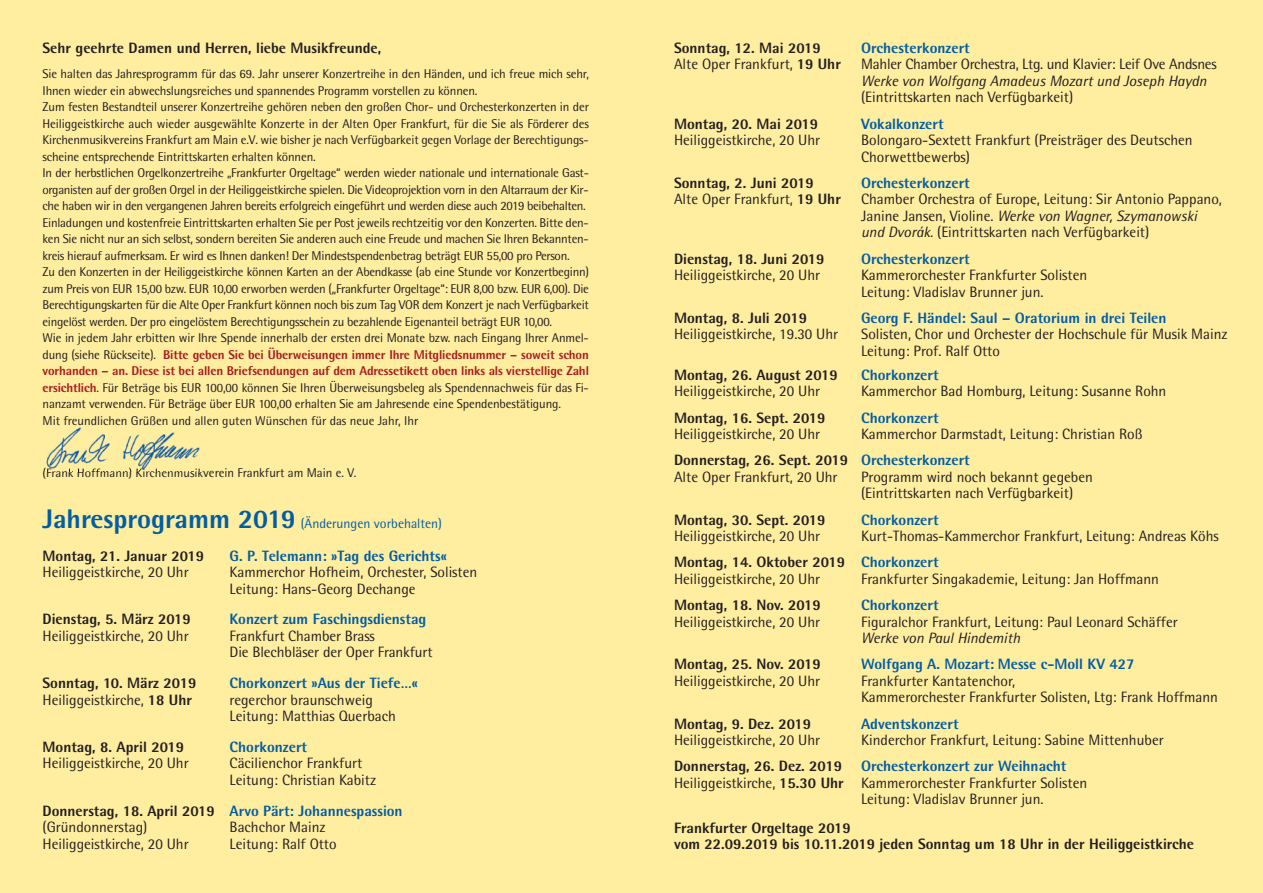
<style>
.page{position:relative;width:1263px;height:893px;background:#ffeda0}
.page>*{position:absolute;margin:0;border:0;box-sizing:border-box;transform-origin:0 0}
.t1{font:15px/16.5px "Rotis Semi Sans";color:#231f20}
.t2{font:800 15px/16.5px "Rotis Semi Sans";color:#231f20}
.t3{font:800 15px/16.5px "Rotis Semi Sans";color:#015da4}
.t4{font:italic 15px "Rotis Semi Sans";color:#231f20}
.t5{font:13.5px "Rotis Semi Sans";color:#015da4}
.t6{font:12.75px/16.5px "Rotis Semi Sans";letter-spacing:-.02em;color:#231f20}
.t7{font:12.75px "Rotis Semi Sans";color:#231f20}
.s1{font-weight:800;color:#a61c1f}
.s2{font-weight:800;font-size:27px}
.s3{font-weight:800}
.s4{color:#231f20}
.s5{font-weight:400;color:#231f20}
.s6{font-style:italic}
.s7{font-weight:800;color:#015da4}
</style>
<div class="page">
<img style="left:45px;top:427px;width:155px;height:45px">
<img style="left:43px;top:468px;width:112px;height:4px">
<p class="t2" style="left:43px;top:41px;width:340px">Sehr geehrte Damen und Herren, liebe Musikfreunde,</p>
<p class="t6" style="left:43px;top:67px;width:548px">Sie halten das Jahresprogramm für das 69. Jahr unserer Konzertreihe in den Händen, und ich freue mich sehr, Ihnen wieder ein abwechslungsreiches und spannendes Programm vorstellen zu können.<br>Zum festen Bestandteil unserer Konzertreihe gehören neben den großen Chor- und Orchesterkonzerten in der Heiliggeistkirche auch wieder ausgewählte Konzerte in der Alten Oper Frankfurt, für die Sie als Förderer des Kirchenmusikvereins Frankfurt am Main e.V. wie bisher je nach Verfügbarkeit gegen Vorlage der Berechtigungs&shy;scheine entsprechende Eintrittskarten erhalten können.<br>In der herbstlichen Orgelkonzertreihe „Frankfurter Orgeltage“ werden wieder nationale und internationale Gast&shy;organisten auf der großen Orgel in der Heiliggeistkirche spielen. Die Videoprojektion vorn in den Altarraum der Kir&shy;che haben wir in den vergangenen Jahren bereits erfolgreich eingeführt und werden diese auch 2019 beibehalten.<br>Einladungen und kostenfreie Eintrittskarten erhalten Sie per Post jeweils rechtzeitig vor den Konzerten. Bitte den&shy;ken Sie nicht nur an sich selbst, sondern bereiten Sie anderen auch eine Freude und machen Sie Ihren Bekannten&shy;kreis hierauf aufmerksam. Er wird es Ihnen danken! Der Mindestspendenbetrag beträgt EUR 55,00 pro Person.<br>Zu den Konzerten in der Heiliggeistkirche können Karten an der Abendkasse (ab eine Stunde vor Konzertbeginn) zum Preis von EUR 15,00 bzw. EUR 10,00 erworben werden („Frankfurter Orgeltage“: EUR 8,00 bzw. EUR 6,00). Die Berechtigungskarten für die Alte Oper Frankfurt können noch bis zum Tag VOR dem Konzert je nach Verfügbarkeit eingelöst werden. Der pro eingelöstem Berechtigungsschein zu bezahlende Eigenanteil beträgt EUR 10,00.<br>Wie in jedem Jahr erbitten wir Ihre Spende innerhalb der ersten drei Monate bzw. nach Eingang Ihrer Anmel&shy;dung (siehe Rückseite). <span class="s1">Bitte geben Sie bei Überweisungen immer Ihre Mitgliedsnummer – soweit schon vorhanden – an. Diese ist bei allen Briefsendungen auf dem Adressetikett oben links als vierstellige Zahl ersichtlich</span>. Für Beträge bis EUR 100,00 können Sie Ihren Überweisungsbeleg als Spendennachweis für das Fi&shy;nanzamt verwenden. Für Beträge über EUR 100,00 erhalten Sie am Jahresende eine Spendenbestätigung.<br>Mit freundlichen Grüßen und allen guten Wünschen für das neue Jahr, Ihr</p>
<p class="t7" style="left:43px;top:469px;width:316px">(Frank Hoffmann) Kirchenmusikverein Frankfurt am Main e. V.</p>
<p class="t5" style="left:43px;top:518px;width:401px"><span class="s2">Jahresprogramm 2019</span> (Änderungen vorbehalten)</p>
<p class="t2" style="left:43px;top:549px;width:163px">Montag, 21. Januar 2019</p>
<p class="t3" style="left:230px;top:549px;width:219px">G. P. Telemann: »Tag des Gerichts«</p>
<p class="t1" style="left:43px;top:565px;width:148px">Heiliggeistkirche, 20 Uhr</p>
<p class="t1" style="left:230px;top:565px;width:249px">Kammerchor Hofheim, Orchester, Solisten<br>Leitung: Hans-Georg Dechange</p>
<p class="t2" style="left:43px;top:613px;width:150px">Dienstag, 5. März 2019</p>
<p class="t3" style="left:230px;top:613px;width:198px">Konzert zum Faschingsdienstag</p>
<p class="t1" style="left:43px;top:629px;width:148px">Heiliggeistkirche, 20 Uhr</p>
<p class="t1" style="left:230px;top:629px;width:205px">Frankfurt Chamber Brass<br>Die Blechbläser der Oper Frankfurt</p>
<p class="t2" style="left:43px;top:676px;width:155px">Sonntag, 10. März 2019</p>
<p class="t3" style="left:230px;top:676px;width:190px">Chorkonzert »Aus der Tiefe…«</p>
<p class="t1" style="left:43px;top:693px;width:151px">Heiliggeistkirche, <span class="s3">18 Uhr</span></p>
<p class="t1" style="left:230px;top:693px;width:168px">regerchor braunschweig<br>Leitung: Matthias Querbach</p>
<p class="t2" style="left:43px;top:740px;width:143px">Montag, 8. April 2019</p>
<p class="t3" style="left:230px;top:740px;width:79px">Chorkonzert</p>
<p class="t1" style="left:43px;top:757px;width:148px">Heiliggeistkirche, 20 Uhr</p>
<p class="t1" style="left:230px;top:757px;width:148px">Cäcilienchor Frankfurt<br>Leitung: Christian Kabitz</p>
<p class="t3" style="left:43px;top:804px;width:362px"><span class="s4">Donnerstag, 18. April 2019</span> Arvo Pärt: Johannespassion <span class="s5">(Gründonnerstag)</span></p>
<p class="t1" style="left:230px;top:820px;width:98px">Bachchor Mainz</p>
<p class="t1" style="left:43px;top:837px;width:148px">Heiliggeistkirche, 20 Uhr</p>
<p class="t1" style="left:230px;top:837px;width:109px">Leitung: Ralf Otto</p>
<p class="t2" style="left:674px;top:41px;width:148px">Sonntag, 12. Mai 2019</p>
<p class="t3" style="left:861px;top:41px;width:110px">Orchesterkonzert</p>
<p class="t1" style="left:674px;top:58px;width:168px">Alte Oper Frankfurt, <span class="s3">19 Uhr</span></p>
<p class="t1" style="left:861px;top:58px;width:357px">Mahler Chamber Orchestra, Ltg. und Klavier: Leif Ove Andsnes</p>
<p class="t4" style="left:861px;top:76px;width:347px">Werke von Wolfgang Amadeus Mozart und Joseph Haydn</p>
<p class="t1" style="left:861px;top:91px;width:214px">(Eintrittskarten nach Verfügbarkeit)</p>
<p class="t2" style="left:674px;top:117px;width:146px">Montag, 20. Mai 2019</p>
<p class="t3" style="left:861px;top:117px;width:84px">Vokalkonzert</p>
<p class="t1" style="left:674px;top:133px;width:148px">Heiliggeistkirche, 20 Uhr</p>
<p class="t1" style="left:861px;top:133px;width:333px">Bolongaro-Sextett Frankfurt (Preisträger des Deutschen<br>Chorwettbewerbs)</p>
<p class="t2" style="left:674px;top:176px;width:141px">Sonntag, 2. Juni 2019</p>
<p class="t3" style="left:861px;top:176px;width:110px">Orchesterkonzert</p>
<p class="t1" style="left:674px;top:193px;width:168px">Alte Oper Frankfurt, <span class="s3">19 Uhr</span></p>
<p class="t1" style="left:861px;top:193px;width:362px">Chamber Orchestra of Europe, Leitung: Sir Antonio Pappano,<br>Janine Jansen, Violine. <span class="s6">Werke von Wagner, Szymanowski und Dvorák.</span> (Eintrittskarten nach Verfügbarkeit)</p>
<p class="t2" style="left:674px;top:252px;width:152px">Dienstag, 18. Juni 2019</p>
<p class="t3" style="left:861px;top:252px;width:110px">Orchesterkonzert</p>
<p class="t1" style="left:674px;top:268px;width:148px">Heiliggeistkirche, 20 Uhr</p>
<p class="t1" style="left:861px;top:268px;width:228px">Kammerorchester Frankfurter Solisten<br>Leitung: Vladislav Brunner jun.</p>
<p class="t2" style="left:674px;top:311px;width:134px">Montag, 8. Juli 2019</p>
<p class="t3" style="left:861px;top:311px;width:307px">Georg F. Händel: Saul – Oratorium in drei Teilen</p>
<p class="t1" style="left:674px;top:328px;width:166px">Heiliggeistkirche, 19.30 Uhr</p>
<p class="t1" style="left:861px;top:328px;width:368px">Solisten, Chor und Orchester der Hochschule für Musik Mainz<br>Leitung: Prof. Ralf Otto</p>
<p class="t2" style="left:674px;top:368px;width:165px">Montag, 26. August 2019</p>
<p class="t3" style="left:861px;top:368px;width:79px">Chorkonzert</p>
<p class="t1" style="left:674px;top:385px;width:148px">Heiliggeistkirche, 20 Uhr</p>
<p class="t1" style="left:861px;top:385px;width:307px">Kammerchor Bad Homburg, Leitung: Susanne Rohn</p>
<p class="t2" style="left:674px;top:411px;width:153px">Montag, 16. Sept. 2019</p>
<p class="t3" style="left:861px;top:411px;width:79px">Chorkonzert</p>
<p class="t1" style="left:674px;top:427px;width:148px">Heiliggeistkirche, 20 Uhr</p>
<p class="t1" style="left:674px;top:422px;width:470px;line-height:26.2px;text-indent:187px">Kammerchor Darmstadt, Leitung: Christian Roß<br><span class="s3">Donnerstag, 26. Sept. 2019</span> <span class="s7">Orchesterkonzert</span></p>
<p class="t1" style="left:674px;top:470px;width:165px">Alte Oper Frankfurt, 20 Uhr</p>
<p class="t1" style="left:861px;top:470px;width:233px">Programm wird noch bekannt gegeben (Eintrittskarten nach Verfügbarkeit)</p>
<p class="t2" style="left:674px;top:513px;width:153px">Montag, 30. Sept. 2019</p>
<p class="t3" style="left:861px;top:513px;width:79px">Chorkonzert</p>
<p class="t1" style="left:674px;top:529px;width:148px">Heiliggeistkirche, 20 Uhr</p>
<p class="t1" style="left:674px;top:524px;width:546px;line-height:26.2px;text-indent:187px">Kurt-Thomas-Kammerchor Frankfurt, Leitung: Andreas Köhs<br><span class="s3">Montag, 14. Oktober 2019</span> <span class="s7">Chorkonzert</span></p>
<p class="t1" style="left:674px;top:572px;width:148px">Heiliggeistkirche, 20 Uhr</p>
<p class="t1" style="left:861px;top:572px;width:299px">Frankfurter Singakademie, Leitung: Jan Hoffmann</p>
<p class="t2" style="left:674px;top:598px;width:148px">Montag, 18. Nov. 2019</p>
<p class="t3" style="left:861px;top:598px;width:79px">Chorkonzert</p>
<p class="t1" style="left:674px;top:615px;width:148px">Heiliggeistkirche, 20 Uhr</p>
<p class="t1" style="left:861px;top:615px;width:318px">Figuralchor Frankfurt, Leitung: Paul Leonard Schäffer</p>
<p class="t4" style="left:861px;top:633px;width:161px">Werke von Paul Hindemith</p>
<p class="t2" style="left:674px;top:658px;width:148px">Montag, 25. Nov. 2019</p>
<p class="t3" style="left:861px;top:658px;width:275px">Wolfgang A. Mozart: Messe c-Moll KV 427</p>
<p class="t1" style="left:674px;top:674px;width:148px">Heiliggeistkirche, 20 Uhr</p>
<p class="t1" style="left:861px;top:674px;width:358px">Frankfurter Kantatenchor,<br>Kammerorchester Frankfurter Solisten, Ltg: Frank Hoffmann</p>
<p class="t2" style="left:674px;top:717px;width:139px">Montag, 9. Dez. 2019</p>
<p class="t3" style="left:861px;top:717px;width:99px">Adventskonzert</p>
<p class="t1" style="left:674px;top:733px;width:148px">Heiliggeistkirche, 20 Uhr</p>
<p class="t1" style="left:861px;top:733px;width:304px">Kinderchor Frankfurt, Leitung: Sabine Mittenhuber</p>
<p class="t2" style="left:674px;top:760px;width:169px">Donnerstag, 26. Dez. 2019</p>
<p class="t3" style="left:861px;top:760px;width:207px">Orchesterkonzert zur Weihnacht</p>
<p class="t1" style="left:674px;top:776px;width:415px">Heiliggeistkirche, <span class="s3">15.30 Uhr</span> Kammerorchester Frankfurter Solisten</p>
<p class="t1" style="left:861px;top:793px;width:184px">Leitung: Vladislav Brunner jun.</p>
<p class="t2" style="left:674px;top:821px;width:522px">Frankfurter Orgeltage 2019<br>vom 22.09.2019 bis 10.11.2019 jeden Sonntag um 18 Uhr in der Heiliggeistkirche</p>
</div>
